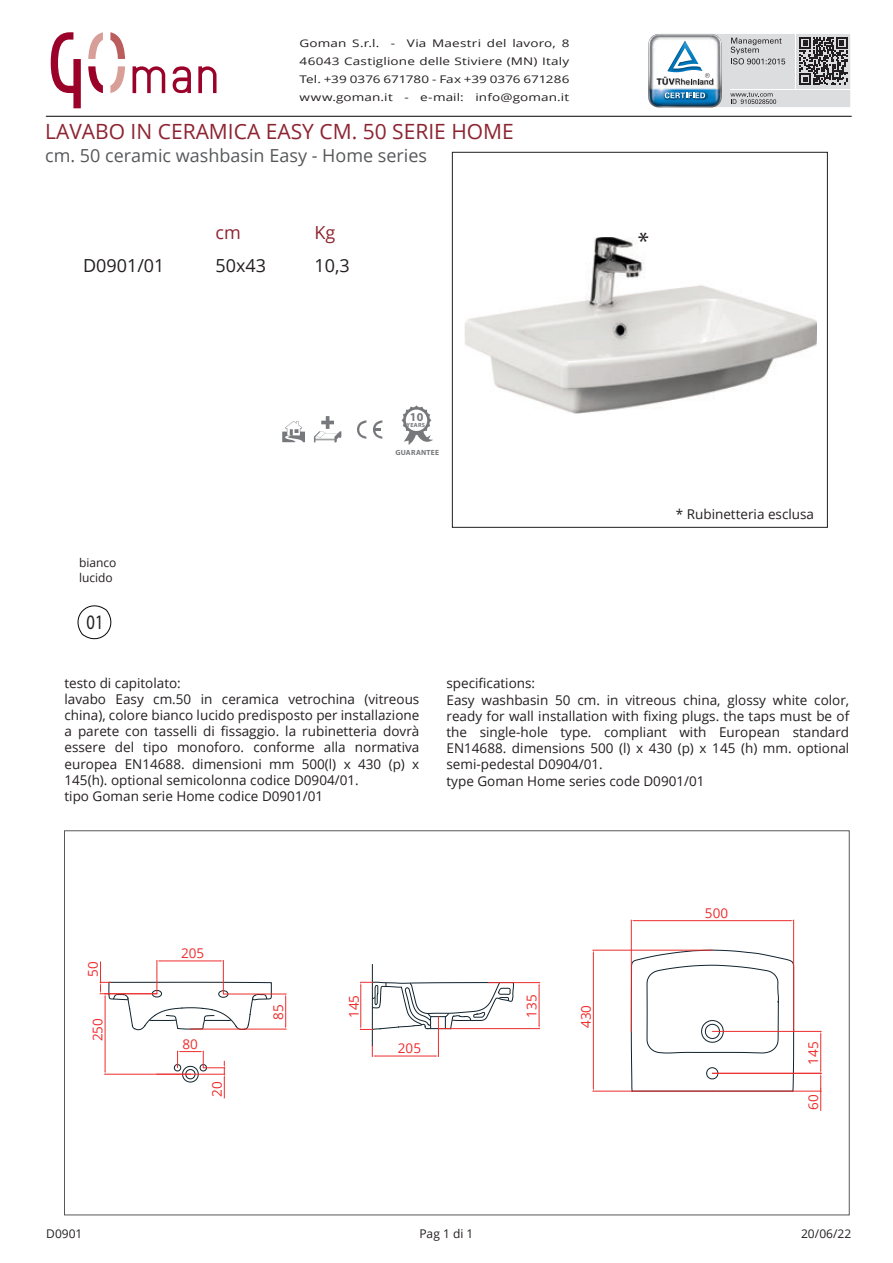
<style>
.page{position:relative;width:893px;height:1263px;background:#fff}
.page>*{position:absolute;margin:0;border:0;box-sizing:border-box;transform-origin:0 0}
.t1{font:27px "Myriad Pro";color:#231f20}
.t2{font:21px "Open Sans";color:#8d2431}
.t3{font:20.7px "Myriad Pro";color:#231f20;scale:.8 1}
.t4{font:18px "Open Sans";color:#57585a}
.t5{font:18px "Open Sans";color:#231f20}
.t6{font:18px "Open Sans";color:#8d2431}
.t7{font:13.5px/16.2px "Open Sans";color:#231f20}
.t8{font:13.5px "Open Sans";color:#ee2d2d}
.t9{font:12px/14.4px "Open Sans";color:#231f20}
.t10{font:700 12px "Myriad Pro";color:#76787b}
.t11{font:10.5px/18px "Open Sans";letter-spacing:.01em;color:#231f20;text-align:justify;scale:1.29 1}
.t12{font:700 7.5px "Myriad Pro";letter-spacing:.025em;color:#76787b}
.t13{font:700 6px "Myriad Pro";letter-spacing:.04em;color:#76787b}
</style>
<div class="page">
<hr style="left:46px;top:116px;width:805px;height:1px;background:#231f20">
<svg style="left:648px;top:33px;width:202px;height:75px"></svg>
<svg style="left:88px;top:66px;width:15px;height:27px"></svg>
<svg style="left:198px;top:66px;width:19px;height:27px"></svg>
<svg style="left:133px;top:66px;width:32px;height:27px"></svg>
<svg style="left:173px;top:66px;width:18px;height:27px"></svg>
<svg style="left:88px;top:32px;width:15px;height:27px"></svg>
<svg style="left:110px;top:32px;width:15px;height:27px"></svg>
<svg style="left:110px;top:66px;width:15px;height:27px"></svg>
<svg style="left:51px;top:32px;width:30px;height:76px"></svg>
<svg style="left:357px;top:420px;width:9px;height:19px"></svg>
<svg style="left:373px;top:420px;width:9px;height:19px"></svg>
<svg style="left:282px;top:421px;width:23px;height:21px"></svg>
<svg style="left:314px;top:416px;width:27px;height:26px"></svg>
<svg style="left:77px;top:605px;width:35px;height:35px"></svg>
<div style="left:452px;top:152px;width:376px;height:375px;border:1px solid #231f20"></div>
<svg style="left:401px;top:405px;width:32px;height:40px"></svg>
<hr style="left:372px;top:964px;width:1px;height:82px;background:#10222c">
<hr style="left:593px;top:950px;width:119px;height:1px;background:#ee2d2d">
<hr style="left:593px;top:1091px;width:119px;height:1px;background:#ee2d2d">
<hr style="left:593px;top:953px;width:1px;height:135px;background:#ee2d2d">
<svg style="left:631px;top:919px;width:163px;height:173px"></svg>
<hr style="left:713px;top:1091px;width:108px;height:1px;background:#ee2d2d">
<hr style="left:820px;top:1076px;width:1px;height:34px;background:#ee2d2d">
<hr style="left:713px;top:1031px;width:108px;height:1px;background:#ee2d2d">
<hr style="left:712px;top:1073px;width:109px;height:1px;background:#ee2d2d">
<hr style="left:820px;top:1034px;width:1px;height:36px;background:#ee2d2d">
<hr style="left:438px;top:1017px;width:1px;height:39px;background:#ee2d2d">
<hr style="left:376px;top:1056px;width:59px;height:1px;background:#ee2d2d">
<svg style="left:372px;top:1046px;width:4px;height:10px"></svg>
<hr style="left:439px;top:1028px;width:100px;height:1px;background:#ee2d2d">
<hr style="left:489px;top:982px;width:50px;height:1px;background:#ee2d2d">
<hr style="left:539px;top:986px;width:1px;height:39px;background:#ee2d2d">
<hr style="left:224px;top:994px;width:62px;height:1px;background:#ee2d2d">
<hr style="left:191px;top:1029px;width:95px;height:1px;background:#ee2d2d">
<svg style="left:285px;top:994px;width:1px;height:35px"></svg>
<hr style="left:105px;top:1074px;width:85px;height:1px;background:#ee2d2d">
<hr style="left:105px;top:997px;width:1px;height:74px;background:#ee2d2d">
<svg style="left:100px;top:960px;width:172px;height:70px"></svg>
<svg style="left:174px;top:1051px;width:51px;height:47px"></svg>
<svg style="left:360px;top:979px;width:154px;height:51px"></svg>
<img style="left:465px;top:237px;width:352px;height:176px">
<p class="t11" style="left:299px;top:34px;width:211px">Goman S.r.l. - Via Maestri del lavoro, 8<br>46043 Castiglione delle Stiviere (MN) Italy Tel. +39 0376 671780 - Fax +39 0376 671286 www.goman.it - e-mail: info@goman.it</p>
<h2 class="t2" style="left:45px;top:117px;width:470px">LAVABO IN CERAMICA EASY CM. 50 SERIE HOME</h2>
<h3 class="t4" style="left:45px;top:143px;width:383px">cm. 50 ceramic washbasin Easy - Home series</h3>
<h3 class="t5" style="left:83px;top:253px;width:83px">D0901/01</h3>
<p class="t9" style="left:79px;top:556px;width:39px">bianco lucido</p>
<h3 class="t3" style="left:87px;top:609px;width:23px">01</h3>
<h3 class="t6" style="left:215px;top:221px;width:27px">cm</h3>
<h3 class="t5" style="left:215px;top:253px;width:52px">50x43</h3>
<h3 class="t6" style="left:314px;top:221px;width:22px">Kg</h3>
<h3 class="t5" style="left:314px;top:253px;width:37px">10,3</h3>
<p class="t10" style="left:410px;top:409px;width:15px">10</p>
<p class="t13" style="left:407px;top:421px;width:20px">YEARS</p>
<p class="t12" style="left:396px;top:448px;width:45px">GUARANTEE</p>
<h1 class="t1" style="left:638px;top:225px;width:13px">*</h1>
<p class="t7" style="left:676px;top:506px;width:140px">* Rubinetteria esclusa</p>
<p class="t7" style="left:64px;top:674px;width:356px">testo di capitolato:<br>lavabo Easy cm.50 in ceramica vetrochina (vitreous china), colore bianco lucido predisposto per installazione a parete con tasselli di fissaggio. la rubinetteria dovrà essere del tipo monoforo. conforme alla normativa europea EN14688. dimensioni mm 500(l) x 430 (p) x 145(h). optional semicolonna codice D0904/01.<br>tipo Goman serie Home codice D0901/01</p>
<p class="t7" style="left:446px;top:675px;width:404px">specifications:<br>Easy washbasin 50 cm. in vitreous china, glossy white color, ready for wall installation with fixing plugs. the taps must be of the single-hole type. compliant with European standard EN14688. dimensions 500 (l) x 430 (p) x 145 (h) mm. optional semi-pedestal D0904/01.<br>type Goman Home series code D0901/01</p>
<p class="t8" style="left:84px;top:977px;width:17px;rotate:-90deg">50</p>
<p class="t8" style="left:88px;top:1041px;width:25px;rotate:-90deg">250</p>
<p class="t8" style="left:181px;top:944px;width:25px">205</p>
<p class="t8" style="left:182px;top:1035px;width:17px">80</p>
<p class="t8" style="left:208px;top:1097px;width:17px;rotate:-90deg">20</p>
<p class="t8" style="left:269px;top:1019px;width:17px;rotate:-90deg">85</p>
<p class="t8" style="left:522px;top:1018px;width:25px;rotate:-90deg">135</p>
<p class="t8" style="left:344px;top:1018px;width:25px;rotate:-90deg">145</p>
<p class="t8" style="left:398px;top:1039px;width:25px">205</p>
<p class="t8" style="left:577px;top:1028px;width:25px;rotate:-90deg">430</p>
<p class="t8" style="left:705px;top:904px;width:25px">500</p>
<p class="t8" style="left:804px;top:1065px;width:25px;rotate:-90deg">145</p>
<p class="t8" style="left:804px;top:1110px;width:17px;rotate:-90deg">60</p>
<p class="t9" style="left:46px;top:1226px;width:38px">D0901</p>
<p class="t9" style="left:419px;top:1226px;width:56px">Pag 1 di 1</p>
<p class="t9" style="left:801px;top:1226px;width:52px">20/06/22</p>
</div>
